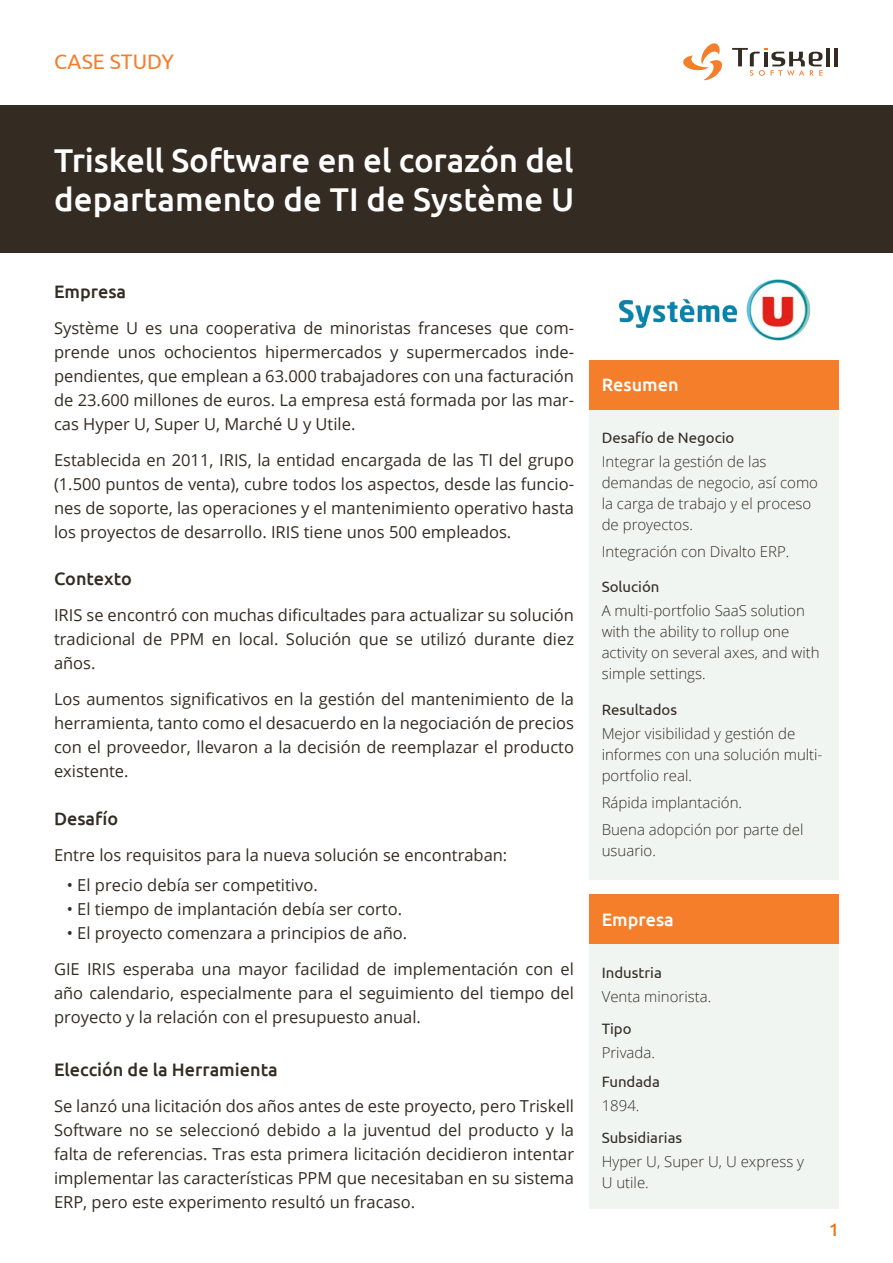
<style>
.page{position:relative;width:893px;height:1263px;background:#fff}
.page>*{position:absolute;margin:0;border:0;box-sizing:border-box;transform-origin:0 0}
.t1{font:500 33px/39.6px "Ubuntu";letter-spacing:-.005em;color:#fff}
.t2{font:21px "Ubuntu";color:#f57e2b}
.t3{font:500 18px "Ubuntu";color:#342c22}
.t4{font:500 18px "Ubuntu";color:#fff}
.t5{font:500 18px "Ubuntu";color:#ed781c}
.t6{font:16.5px/24px "Open Sans";color:#342c22;text-align:justify}
.t7{font:300 15px/21px "Open Sans";color:#342c22}
.t8{font:15px "Ubuntu";color:#342c22}
</style>
<div class="page">
<div style="left:0;top:105px;width:893px;height:147px;background:#342c22"></div>
<div style="left:589px;top:360px;width:250px;height:50px;background:#f57e2b"></div>
<div style="left:589px;top:894px;width:250px;height:50px;background:#f57e2b"></div>
<div style="left:589px;top:410px;width:250px;height:470px;background:#f0f5f2"></div>
<div style="left:589px;top:944px;width:250px;height:265px;background:#f0f5f2"></div>
<hr style="left:826px;top:48px;width:4px;height:18px;background:#342c22">
<hr style="left:834px;top:48px;width:4px;height:18px;background:#342c22">
<svg style="left:732px;top:48px;width:90px;height:28px"></svg>
<svg style="left:683px;top:43px;width:40px;height:38px"></svg>
<img style="left:618px;top:279px;width:193px;height:62px">
<p class="t2" style="left:54px;top:49px;width:121px">CASE STUDY</p>
<h1 class="t1" style="left:54px;top:139px;width:522px">Triskell Software en el corazón del departamento de TI de Système U</h1>
<p class="t3" style="left:54px;top:280px;width:74px">Empresa</p>
<p class="t6" style="left:54px;top:315px;width:522px">Système U es una cooperativa de minoristas franceses que com&shy;prende unos ochocientos hipermercados y supermercados inde&shy;pendientes, que emplean a 63.000 trabajadores con una facturación de 23.600 millones de euros. La empresa está formada por las mar&shy;cas Hyper U, Super U, Marché U y Utile.</p>
<p class="t6" style="left:54px;top:447px;width:522px">Establecida en 2011, IRIS, la entidad encargada de las TI del grupo (1.500 puntos de venta), cubre todos los aspectos, desde las funcio&shy;nes de soporte, las operaciones y el mantenimiento operativo hasta los proyectos de desarrollo. IRIS tiene unos 500 empleados.</p>
<p class="t3" style="left:54px;top:567px;width:79px">Contexto</p>
<p class="t6" style="left:54px;top:602px;width:522px">IRIS se encontró con muchas dificultades para actualizar su solución tradicional de PPM en local. Solución que se utilizó durante diez años.</p>
<p class="t6" style="left:54px;top:686px;width:522px">Los aumentos significativos en la gestión del mantenimiento de la herramienta, tanto como el desacuerdo en la negociación de precios con el proveedor, llevaron a la decisión de reemplazar el producto existente.</p>
<p class="t3" style="left:54px;top:807px;width:66px">Desafío</p>
<p class="t6" style="left:54px;top:843px;width:455px">Entre los requisitos para la nueva solución se encontraban:</p>
<p class="t6" style="left:67px;top:873px;width:252px">• El precio debía ser competitivo.</p>
<p class="t6" style="left:67px;top:897px;width:337px">• El tiempo de implantación debía ser corto.</p>
<p class="t6" style="left:54px;top:915px;width:522px;line-height:36px;text-indent:13px">• El proyecto comenzara a principios de año.<br>GIE IRIS esperaba una mayor facilidad de implementación con el</p>
<p class="t6" style="left:54px;top:981px;width:522px">año calendario, especialmente para el seguimiento del tiempo del proyecto y la relación con el presupuesto anual.</p>
<p class="t3" style="left:54px;top:1058px;width:225px">Elección de la Herramienta</p>
<p class="t6" style="left:54px;top:1093px;width:522px">Se lanzó una licitación dos años antes de este proyecto, pero Triskell Software no se seleccionó debido a la juventud del producto y la falta de referencias. Tras esta primera licitación decidieron intentar implementar las características PPM que necesitaban en su sistema ERP, pero este experimento resultó un fracaso.</p>
<p class="t4" style="left:602px;top:373px;width:78px">Resumen</p>
<p class="t8" style="left:602px;top:428px;width:134px">Desafío de Negocio</p>
<p class="t7" style="left:602px;top:451px;width:218px">Integrar la gestión de las demandas de negocio, así como la carga de trabajo y el proceso de proyectos.</p>
<p class="t7" style="left:602px;top:541px;width:189px">Integración con Divalto ERP.</p>
<p class="t8" style="left:602px;top:577px;width:59px">Solución</p>
<p class="t7" style="left:602px;top:599px;width:220px">A multi-portfolio SaaS solution with the ability to rollup one activity on several axes, and with simple settings.</p>
<p class="t8" style="left:602px;top:700px;width:77px">Resultados</p>
<p class="t7" style="left:602px;top:722px;width:222px">Mejor visibilidad y gestión de informes con una solución multi&shy;portfolio real.</p>
<p class="t7" style="left:602px;top:788px;width:203px;line-height:27px">Rápida implantación.<br>Buena adopción por parte del</p>
<p class="t7" style="left:602px;top:839px;width:56px">usuario.</p>
<p class="t4" style="left:602px;top:908px;width:74px">Empresa</p>
<p class="t8" style="left:602px;top:964px;width:62px">Industria</p>
<p class="t7" style="left:602px;top:986px;width:111px">Venta minorista.</p>
<p class="t8" style="left:602px;top:1019px;width:31px">Tipo</p>
<p class="t7" style="left:602px;top:1041px;width:55px">Privada.</p>
<p class="t8" style="left:602px;top:1073px;width:60px">Fundada</p>
<p class="t7" style="left:602px;top:1095px;width:39px">1894.</p>
<p class="t8" style="left:602px;top:1129px;width:82px">Subsidiarias</p>
<p class="t7" style="left:602px;top:1151px;width:204px">Hyper U, Super U, U express y<br>U utile.</p>
<p class="t5" style="left:829px;top:1218px;width:12px">1</p>
</div>
